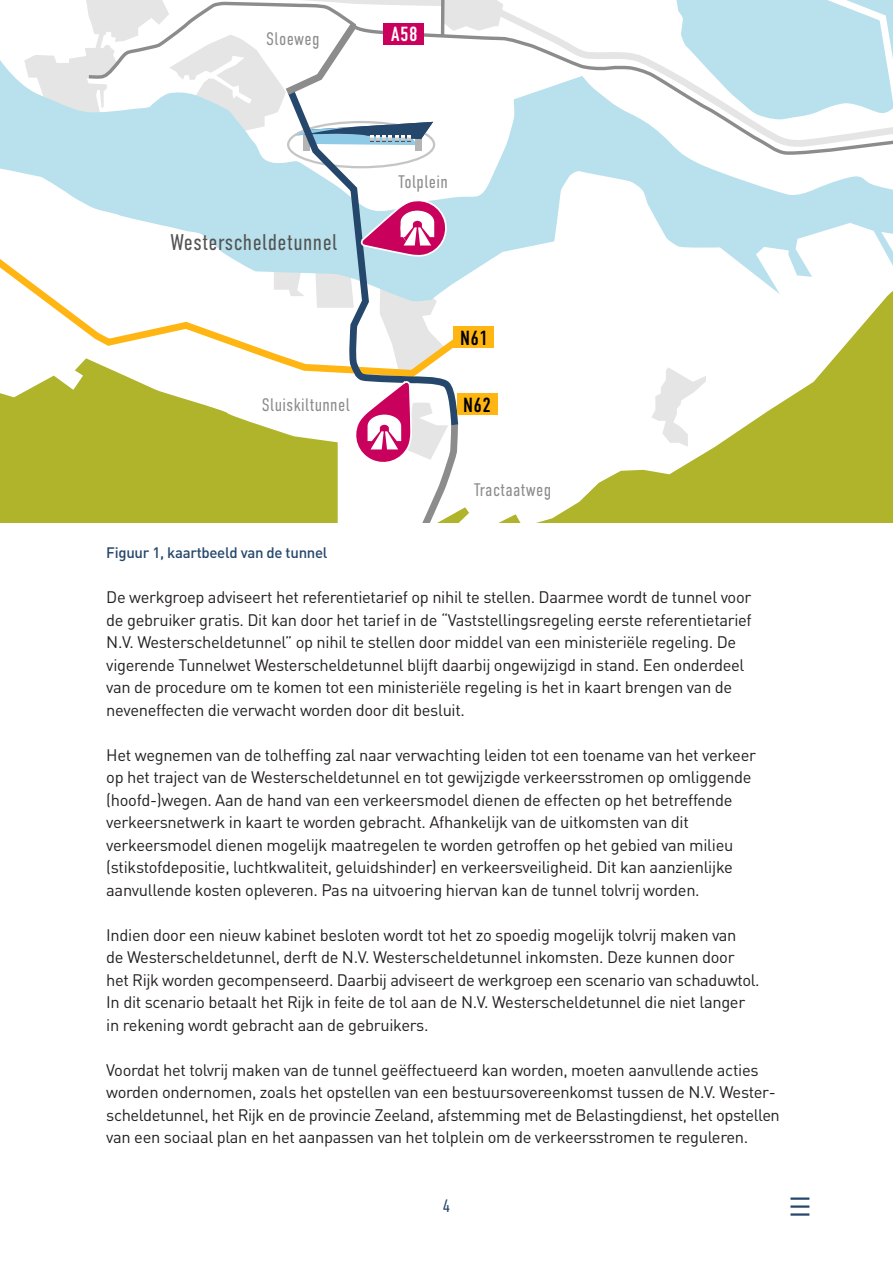
<style>
.page{position:relative;width:893px;height:1263px;background:#fff}
.page>*{position:absolute;margin:0;border:0;box-sizing:border-box;transform-origin:0 0}
.t1{font:300 22.65px "DIN Condensed";letter-spacing:.02em;color:#535353}
.t2{font:20.4px "DIN Condensed";letter-spacing:.02em;color:#000}
.t3{font:20.4px "DIN Condensed";color:#fff}
.t4{font:300 18.15px "DIN Condensed";letter-spacing:.02em;color:#8c8c8c}
.t5{font:300 18px "DIN Condensed";color:#26476c}
.t6{font:16.5px/22.5px "DIN";letter-spacing:-.02em;color:#231f20}
.t7{font:500 15px "DIN";letter-spacing:-.02em;color:#26476c}
</style>
<div class="page">
<svg style="left:0;top:60px;width:893px;height:225px;fill:#b8e1ed"></svg>
<svg style="left:0;top:285px;width:893px;height:237px"></svg>
<svg style="left:0;top:237px;width:464px;height:144px"></svg>
<svg style="left:282px;top:158px;width:181px;height:275px"></svg>
<svg style="left:85px;top:145px;width:808px;height:13px"></svg>
<svg style="left:24px;top:0;width:125px;height:145px"></svg>
<svg style="left:149px;top:0;width:744px;height:147px"></svg>
<div style="left:383px;top:23px;width:41px;height:22px;background:#ca005d"></div>
<div style="left:457px;top:393px;width:40px;height:22px;background:#ffb612"></div>
<div style="left:453px;top:326px;width:40px;height:22px;background:#ffb612"></div>
<svg style="left:361px;top:197px;width:88px;height:61px"></svg>
<svg style="left:315px;top:265px;width:146px;height:257px"></svg>
<svg style="left:439px;top:0;width:64px;height:39px"></svg>
<hr style="left:790px;top:1197px;width:19px;height:3px;background:#26476c">
<hr style="left:790px;top:1205px;width:19px;height:3px;background:#26476c">
<hr style="left:790px;top:1213px;width:19px;height:3px;background:#26476c">
<p class="t4" style="left:266px;top:29px;width:55px">Sloeweg</p>
<p class="t3" style="left:391px;top:23px;width:28px">A58</p>
<h1 class="t1" style="left:170px;top:229px;width:168px">Westerscheldetunnel</h1>
<p class="t4" style="left:262px;top:395px;width:89px">Sluiskiltunnel</p>
<p class="t4" style="left:398px;top:172px;width:51px">Tolplein</p>
<p class="t2" style="left:460px;top:326px;width:29px">N61</p>
<p class="t2" style="left:463px;top:393px;width:29px">N62</p>
<p class="t4" style="left:474px;top:479px;width:79px">Tractaatweg</p>
<p class="t7" style="left:106px;top:543px;width:223px">Figuur 1, kaartbeeld van de tunnel</p>
<p class="t6" style="left:106px;top:586px;width:647px">De werkgroep adviseert het referentietarief op nihil te stellen. Daarmee wordt de tunnel voor de gebruiker gratis. Dit kan door het tarief in de “Vaststellingsregeling eerste referentietarief N.V. Westerscheldetunnel” op nihil te stellen door middel van een ministeriële regeling. De vigerende Tunnelwet Westerscheldetunnel blijft daarbij ongewijzigd in stand. Een onderdeel van de procedure om te komen tot een ministeriële regeling is het in kaart brengen van de neveneffecten die verwacht worden door dit besluit.</p>
<p class="t6" style="left:106px;top:743px;width:651px">Het wegnemen van de tolheffing zal naar verwachting leiden tot een toename van het verkeer op het traject van de Westerscheldetunnel en tot gewijzigde verkeersstromen op omliggende (hoofd-)wegen. Aan de hand van een verkeersmodel dienen de effecten op het betreffende verkeersnetwerk in kaart te worden gebracht. Afhankelijk van de uitkomsten van dit verkeersmodel dienen mogelijk maatregelen te worden getroffen op het gebied van milieu (stikstofdepositie, luchtkwaliteit, geluidshinder) en verkeersveiligheid. Dit kan aanzienlijke aanvullende kosten opleveren. Pas na uitvoering hiervan kan de tunnel tolvrij worden.</p>
<p class="t6" style="left:106px;top:923px;width:655px">Indien door een nieuw kabinet besloten wordt tot het zo spoedig mogelijk tolvrij maken van<br>de Westerscheldetunnel, derft de N.V. Westerscheldetunnel inkomsten. Deze kunnen door het Rijk worden gecompenseerd. Daarbij adviseert de werkgroep een scenario van schaduwtol.<br>In dit scenario betaalt het Rijk in feite de tol aan de N.V. Westerscheldetunnel die niet langer in rekening wordt gebracht aan de gebruikers.</p>
<p class="t6" style="left:106px;top:1058px;width:675px">Voordat het tolvrij maken van de tunnel geëffectueerd kan worden, moeten aanvullende acties worden ondernomen, zoals het opstellen van een bestuursovereenkomst tussen de N.V. Wester&shy;scheldetunnel, het Rijk en de provincie Zeeland, afstemming met de Belastingdienst, het opstellen van een sociaal plan en het aanpassen van het tolplein om de verkeersstromen te reguleren.</p>
<p class="t5" style="left:443px;top:1195px;width:9px">4</p>
</div>
